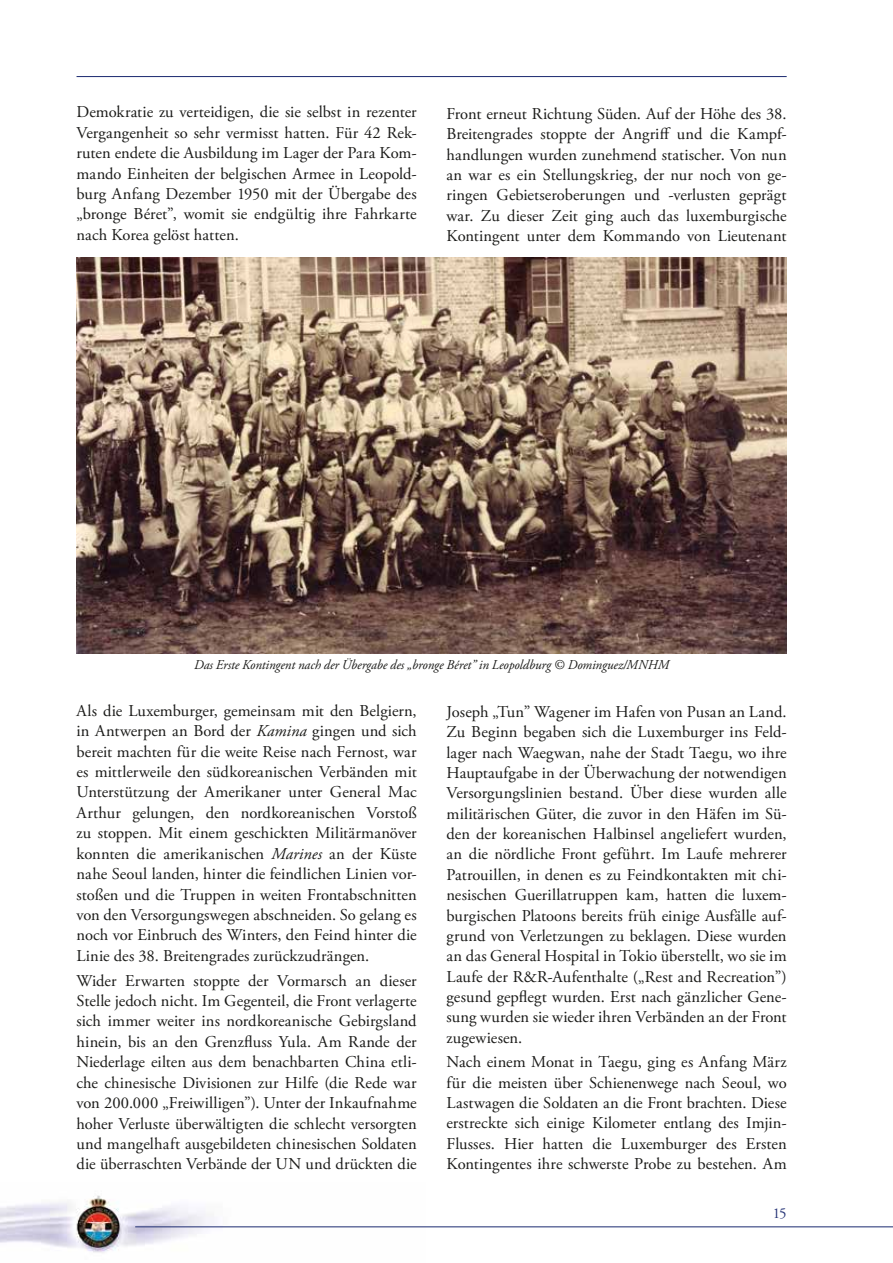
<style>
.page{position:relative;width:893px;height:1263px;background:#fff}
.page>*{position:absolute;margin:0;border:0;box-sizing:border-box;transform-origin:0 0}
.t1{font:16.5px/20.4px "Adobe Garamond Pro";color:#1a1a18;text-align:justify}
.t2{font:15px "Adobe Garamond Pro";color:#253376}
.t3{font:italic 13.5px "Adobe Garamond Pro";letter-spacing:-.005em;color:#1a1a18}
.s1{font-style:italic}
</style>
<div class="page">
<img style="left:1px;top:1195px;width:424px;height:58px">
<hr style="left:135px;top:1226px;width:758px;height:1px;background:#253376">
<img style="left:0;top:1182px;width:1px;height:81px">
<hr style="left:77px;top:76px;width:710px;height:1px;background:#253376">
<img style="left:77px;top:258px;width:710px;height:395px">
<p class="t1" style="left:77px;top:102px;width:342px">Demokratie zu verteidigen, die sie selbst in rezenter Vergangenheit so sehr vermisst hatten. Für 42 Rek&shy;ruten endete die Ausbildung im Lager der Para Kom&shy;mando Einheiten der belgischen Armee in Leopold&shy;burg Anfang Dezember 1950 mit der Übergabe des „bronge Béret”, womit sie endgültig ihre Fahrkarte nach Korea gelöst hatten.</p>
<p class="t1" style="left:446px;top:104px;width:342px">Front erneut Richtung Süden. Auf der Höhe des 38.<br>Breitengrades stoppte der Angriff und die Kampf&shy;handlungen wurden zunehmend statischer. Von nun an war es ein Stellungskrieg, der nur noch von ge&shy;ringen Gebietseroberungen und -verlusten geprägt war. Zu dieser Zeit ging auch das luxemburgische Kontingent unter dem Kommando von Lieutenant</p>
<p class="t3" style="left:194px;top:656px;width:477px">Das Erste Kontingent nach der Übergabe des „bronge Béret” in Leopoldburg © Dominguez/MNHM</p>
<p class="t1" style="left:77px;top:701px;width:342px">Als die Luxemburger, gemeinsam mit den Belgiern, in Antwerpen an Bord der <span class="s1">Kamina</span> gingen und sich bereit machten für die weite Reise nach Fernost, war es mittlerweile den südkoreanischen Verbänden mit Unterstützung der Amerikaner unter General Mac Arthur gelungen, den nordkoreanischen Vorstoß zu stoppen. Mit einem geschickten Militärmanöver konnten die amerikanischen <span class="s1">Marines</span> an der Küste nahe Seoul landen, hinter die feindlichen Linien vor&shy;stoßen und die Truppen in weiten Frontabschnitten von den Versorgungswegen abschneiden. So gelang es noch vor Einbruch des Winters, den Feind hinter die Linie des 38. Breitengrades zurückzudrängen.</p>
<p class="t1" style="left:77px;top:971px;width:342px">Wider Erwarten stoppte der Vormarsch an dieser Stelle jedoch nicht. Im Gegenteil, die Front verlagerte sich immer weiter ins nordkoreanische Gebirgsland hinein, bis an den Grenzfluss Yula. Am Rande der Niederlage eilten aus dem benachbarten China etli&shy;che chinesische Divisionen zur Hilfe (die Rede war von 200.000 „Freiwilligen”). Unter der Inkaufnahme hoher Verluste überwältigten die schlecht versorgten und mangelhaft ausgebildeten chinesischen Soldaten die überraschten Verbände der UN und drückten die</p>
<p class="t1" style="left:446px;top:702px;width:342px">Joseph „Tun” Wagener im Hafen von Pusan an Land.<br>Zu Beginn begaben sich die Luxemburger ins Feld&shy;lager nach Waegwan, nahe der Stadt Taegu, wo ihre Hauptaufgabe in der Überwachung der notwendigen Versorgungslinien bestand. Über diese wurden alle militärischen Güter, die zuvor in den Häfen im Sü&shy;den der koreanischen Halbinsel angeliefert wurden, an die nördliche Front geführt. Im Laufe mehrerer Patrouillen, in denen es zu Feindkontakten mit chi&shy;nesischen Guerillatruppen kam, hatten die luxem&shy;burgischen Platoons bereits früh einige Ausfälle auf&shy;grund von Verletzungen zu beklagen. Diese wurden an das General Hospital in Tokio überstellt, wo sie im Laufe der R&amp;R-Aufenthalte („Rest and Recreation”) gesund gepflegt wurden. Erst nach gänzlicher Gene&shy;sung wurden sie wieder ihren Verbänden an der Front zugewiesen.</p>
<p class="t1" style="left:446px;top:1052px;width:342px">Nach einem Monat in Taegu, ging es Anfang März für die meisten über Schienenwege nach Seoul, wo Lastwagen die Soldaten an die Front brachten. Diese erstreckte sich einige Kilometer entlang des Imjin-Flusses. Hier hatten die Luxemburger des Ersten Kontingentes ihre schwerste Probe zu bestehen. Am</p>
<p class="t2" style="left:773px;top:1204px;width:15px">15</p>
</div>
